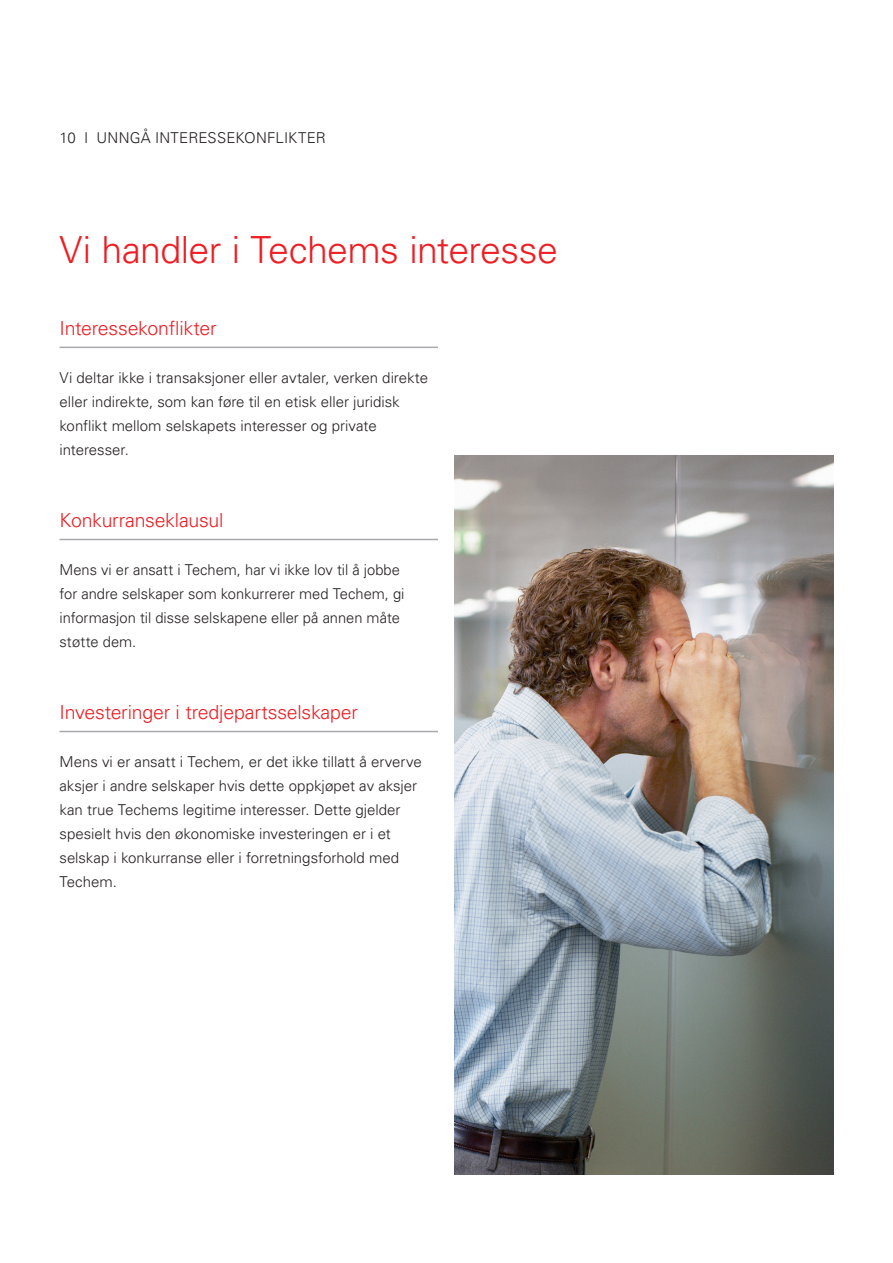
<style>
.page{position:relative;width:893px;height:1263px;background:#fff}
.page>*{position:absolute;margin:0;border:0;box-sizing:border-box;transform-origin:0 0}
.t1{font:300 37.5px "Univers LT Pro 45";letter-spacing:-.015em;color:#ee1d23}
.RZ_06_US_rot_ohne_Li{font:300 19.5px "Univers LT Pro 45";letter-spacing:-.01em;color:#ee1d23}
.RZ_06_10auf16_schwar{font:300 15px/24px "Univers LT Pro 45";letter-spacing:-.005em;color:#231f20}
</style>
<div class="page">
<img style="left:455px;top:455px;width:378px;height:720px">
<hr style="left:60px;top:347px;width:378px;height:1px;background:#a8a9ad">
<hr style="left:60px;top:539px;width:378px;height:1px;background:#a8a9ad">
<hr style="left:60px;top:731px;width:378px;height:1px;background:#a8a9ad">
<p class="RZ_06_10auf16_schwar" style="left:60px;top:125px;width:268px">10 I UNNGÅ INTERESSEKONFLIKTER</p>
<p class="t1" style="left:60px;top:225px;width:500px">Vi handler i Techems interesse</p>
<p class="RZ_06_US_rot_ohne_Li" style="left:60px;top:315px;width:158px">Interessekonflikter</p>
<p class="RZ_06_10auf16_schwar" style="left:60px;top:365px;width:370px">Vi deltar ikke i transaksjoner eller avtaler, verken direkte eller indirekte, som kan føre til en etisk eller juridisk konflikt mellom selskapets interesser og private interesser.</p>
<p class="RZ_06_US_rot_ohne_Li" style="left:60px;top:507px;width:166px">Konkurranseklausul</p>
<p class="RZ_06_10auf16_schwar" style="left:60px;top:557px;width:347px">Mens vi er ansatt i Techem, har vi ikke lov til å jobbe for andre selskaper som konkurrerer med Techem, gi informasjon til disse selskapene eller på annen måte støtte dem.</p>
<p class="RZ_06_US_rot_ohne_Li" style="left:60px;top:699px;width:300px">Investeringer i tredjepartsselskaper</p>
<p class="RZ_06_10auf16_schwar" style="left:60px;top:749px;width:364px">Mens vi er ansatt i Techem, er det ikke tillatt å erverve aksjer i andre selskaper hvis dette oppkjøpet av aksjer kan true Techems legitime interesser. Dette gjelder spesielt hvis den økonomiske investeringen er i et selskap i konkurranse eller i forretningsforhold med Techem.</p>
</div>
